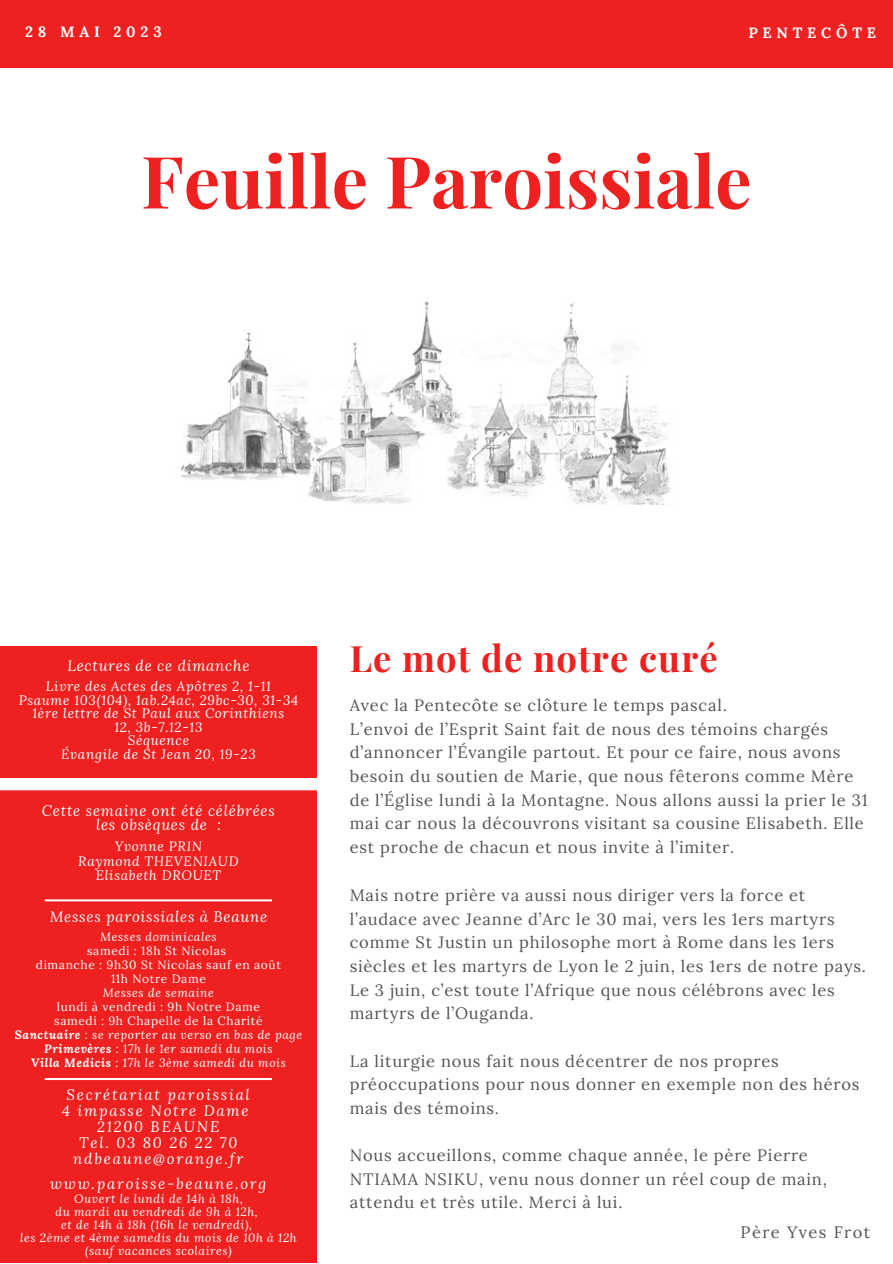
<style>
.page{position:relative;width:893px;height:1264px;background:#fff}
.page>*{position:absolute;margin:0;border:0;box-sizing:border-box;transform-origin:0 0}
.t1{font:700 72.15px "Playfair Display";color:#ef2020}
.t2{font:700 36.3px "Playfair Display";letter-spacing:.03em;color:#ef2020}
.t3{font:16.5px/23.5px "Lora";letter-spacing:.05em;color:#545454}
.t4{font:16.5px "Lora";letter-spacing:.085em;color:#545454}
.t5{font:italic 15px "Lora";letter-spacing:.12em;color:#fff}
.t6{font:italic 15px "Lora";letter-spacing:.05em;color:#fff}
.t7{font:700 15px "Lora";letter-spacing:.32em;color:#fff}
.t8{font:700 14.85px "Lora";letter-spacing:.32em;color:#fff}
.t9{font:italic 13.5px "Lora";letter-spacing:.05em;color:#fff}
.t10{font:italic 12px "Lora";letter-spacing:.05em;color:#fff}
.t11{font:12px "Lora";letter-spacing:.05em;color:#fff}
.s1{font-weight:700}
</style>
<div class="page">
<img style="left:181px;top:301px;width:490px;height:204px">
<div style="left:0;top:646px;width:317px;height:616px;background:#ef2020"></div>
<div style="left:0;top:0;width:892px;height:67px;background:#ef2020"></div>
<div style="left:0;top:778px;width:317px;height:12px;background:#fff"></div>
<svg style="left:45px;top:899px;width:227px;height:2px"></svg>
<svg style="left:45px;top:1078px;width:227px;height:2px"></svg>
<p class="t7" style="left:25px;top:22px;width:138px">28 MAI 2023</p>
<p class="t8" style="left:748px;top:23px;width:129px">PENTECÔTE</p>
<p class="t1" style="left:141px;top:130px;width:612px">Feuille Paroissiale</p>
<p class="t6" style="left:67px;top:655px;width:184px">Lectures de ce dimanche</p>
<p class="t9" style="left:46px;top:677px;width:227px">Livre des Actes des Apôtres 2, 1-11</p>
<p class="t9" style="left:19px;top:690px;width:281px">Psaume 103(104), 1ab.24ac, 29bc-30, 31-34</p>
<p class="t9" style="left:32px;top:704px;width:253px">1ère lettre de St Paul aux Corinthiens</p>
<p class="t9" style="left:114px;top:717px;width:89px">12, 3b-7.12-13</p>
<p class="t9" style="left:128px;top:731px;width:63px">Séquence</p>
<p class="t9" style="left:61px;top:744px;width:196px">Évangile de St Jean 20, 19-23</p>
<p class="t6" style="left:42px;top:800px;width:234px">Cette semaine ont été célébrées</p>
<p class="t6" style="left:96px;top:815px;width:126px">les obsèques de :</p>
<p class="t9" style="left:115px;top:837px;width:89px">Yvonne PRIN</p>
<p class="t9" style="left:78px;top:851px;width:162px">Raymond THEVENIAUD</p>
<p class="t9" style="left:96px;top:866px;width:127px">Elisabeth DROUET</p>
<p class="t6" style="left:50px;top:906px;width:219px">Messes paroissiales à Beaune</p>
<p class="t10" style="left:100px;top:928px;width:118px">Messes dominicales</p>
<p class="t11" style="left:87px;top:942px;width:140px">samedi : 18h St Nicolas</p>
<p class="t11" style="left:36px;top:956px;width:246px">dimanche : 9h30 St Nicolas sauf en août</p>
<p class="t11" style="left:111px;top:970px;width:96px">11h Notre Dame</p>
<p class="t10" style="left:103px;top:984px;width:113px">Messes de semaine</p>
<p class="t11" style="left:57px;top:998px;width:205px">lundi à vendredi : 9h Notre Dame</p>
<p class="t11" style="left:54px;top:1012px;width:210px">samedi : 9h Chapelle de la Charité</p>
<p class="t10" style="left:15px;top:1026px;width:289px"><span class="s1">Sanctuaire</span> : se reporter au verso en bas de page</p>
<p class="t10" style="left:44px;top:1040px;width:230px"><span class="s1">Primevères</span> : 17h le 1er samedi du mois</p>
<p class="t10" style="left:31px;top:1054px;width:256px"><span class="s1">Villa Medicis</span> : 17h le 3ème samedi du mois</p>
<p class="t5" style="left:67px;top:1084px;width:185px">Secrétariat paroissial</p>
<p class="t5" style="left:62px;top:1100px;width:188px">4 impasse Notre Dame</p>
<p class="t5" style="left:97px;top:1116px;width:124px">21200 BEAUNE</p>
<p class="t5" style="left:79px;top:1132px;width:160px">Tel. 03 80 26 22 70</p>
<p class="t5" style="left:73px;top:1148px;width:171px">ndbeaune@orange.fr</p>
<p class="t5" style="left:50px;top:1173px;width:218px">www.paroisse-beaune.org</p>
<p class="t10" style="left:74px;top:1190px;width:170px">Ouvert le lundi de 14h à 18h,</p>
<p class="t10" style="left:55px;top:1203px;width:204px">du mardi au vendredi de 9h à 12h,</p>
<p class="t10" style="left:61px;top:1216px;width:192px">et de 14h à 18h (16h le vendredi),</p>
<p class="t10" style="left:20px;top:1229px;width:278px">les 2ème et 4ème samedis du mois de 10h à 12h</p>
<p class="t10" style="left:85px;top:1242px;width:148px">(sauf vacances scolaires)</p>
<p class="t2" style="left:350px;top:632px;width:369px">Le mot de notre curé</p>
<p class="t3" style="left:350px;top:693px;width:378px">Avec la Pentecôte se clôture le temps pascal.</p>
<p class="t3" style="left:350px;top:717px;width:519px">L’envoi de l’Esprit Saint fait de nous des témoins chargés d’annoncer l’Évangile partout. Et pour ce faire, nous avons besoin du soutien de Marie, que nous fêterons comme Mère de l’Église lundi à la Montagne. Nous allons aussi la prier le 31 mai car nous la découvrons visitant sa cousine Elisabeth. Elle est proche de chacun et nous invite à l’imiter.</p>
<p class="t3" style="left:350px;top:883px;width:517px">Mais notre prière va aussi nous diriger vers la force et l’audace avec Jeanne d’Arc le 30 mai, vers les 1ers martyrs comme St Justin un philosophe mort à Rome dans les 1ers siècles et les martyrs de Lyon le 2 juin, les 1ers de notre pays.</p>
<p class="t3" style="left:350px;top:977px;width:486px">Le 3 juin, c’est toute l’Afrique que nous célébrons avec les martyrs de l’Ouganda.</p>
<p class="t3" style="left:350px;top:1048px;width:511px">La liturgie nous fait nous décentrer de nos propres préoccupations pour nous donner en exemple non des héros mais des témoins.</p>
<p class="t3" style="left:350px;top:1143px;width:478px">Nous accueillons, comme chaque année, le père Pierre<br>NTIAMA NSIKU, venu nous donner un réel coup de main, attendu et très utile. Merci à lui.</p>
<p class="t4" style="left:740px;top:1221px;width:131px">Père Yves Frot</p>
</div>
